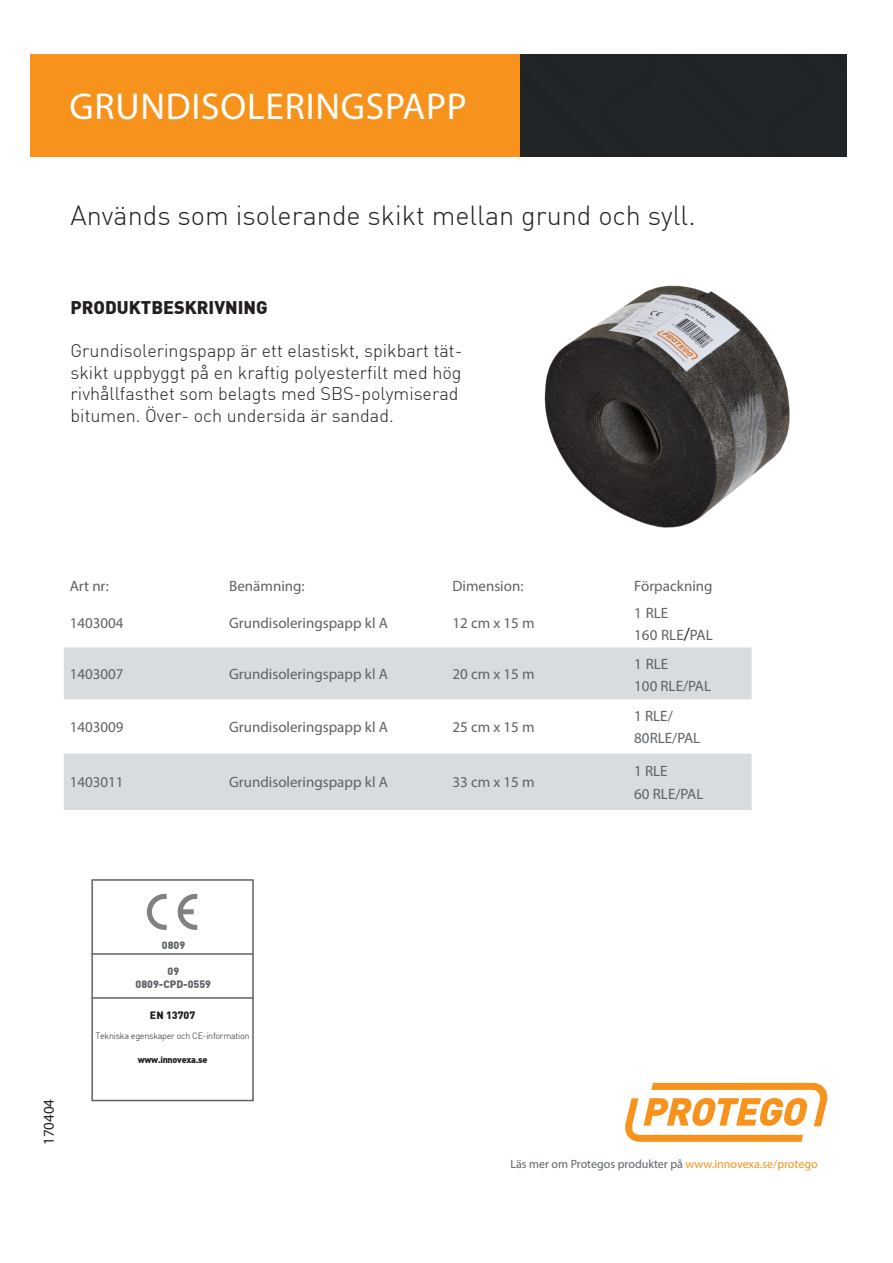
<style>
.page{position:relative;width:893px;height:1263px;background:#fff}
.page>*{position:absolute;margin:0;border:0;box-sizing:border-box;transform-origin:0 0}
.t1{font:37.5px "Myriad Pro";letter-spacing:.02em;color:#fff}
.t2{font:300 27px "DIN";color:#231f20}
.t3{font:300 18px/21.6px "DIN";color:#231f20}
.t4{font:900 18px "DIN";color:#231f20}
.t5{font:15px "Myriad Pro";color:#5d6266}
.Bröd{font:15px "Myriad Pro";color:#231f20}
.t6{font:12px "Myriad Pro";color:#5d6266}
.t7{font:900 10.5px "DIN";color:#5d6266}
.t8{font:900 10.5px "DIN";color:#231f20}
.t9{font:300 9px "DIN";letter-spacing:-.03em;color:#231f20}
.t10{font:900 9px "DIN";letter-spacing:-.03em;color:#231f20}
.s1{font-size:18px;color:#231f20}
.s2{color:#f7931d}
</style>
<div class="page">
<div style="left:520px;top:54px;width:326px;height:102px;background:#212528"></div>
<div style="left:31px;top:54px;width:489px;height:102px;background:#f7931d"></div>
<svg style="left:625px;top:1083px;width:202px;height:59px"></svg>
<svg style="left:64px;top:647px;width:688px;height:163px;fill:#d9dcde"></svg>
<img style="left:544px;top:285px;width:246px;height:243px">
<div style="left:91px;top:879px;width:163px;height:222px;border:2px solid #5d6266"></div>
<hr style="left:92px;top:953px;width:161px;height:2px;background:#5d6266">
<hr style="left:92px;top:997px;width:161px;height:2px;background:#5d6266">
<img style="left:147px;top:893px;width:51px;height:37px">
<p class="t1" style="left:69px;top:84px;width:399px">GRUNDISOLERINGSPAPP</p>
<p class="t2" style="left:71px;top:199px;width:626px">Används som isolerande skikt mellan grund och syll.</p>
<p class="t4" style="left:71px;top:295px;width:199px">PRODUKTBESKRIVNING</p>
<p class="t3" style="left:71px;top:339px;width:393px">Grundisoleringspapp är ett elastiskt, spikbart tät&shy;skikt uppbyggt på en kraftig polyesterfilt med hög rivhållfasthet som belagts med SBS-polymiserad bitumen. Över- och undersida är sandad.</p>
<p class="t5" style="left:70px;top:577px;width:41px">Art nr:</p>
<p class="t5" style="left:229px;top:577px;width:77px">Benämning:</p>
<p class="t5" style="left:452px;top:577px;width:72px">Dimension:</p>
<p class="t5" style="left:634px;top:577px;width:80px">Förpackning</p>
<p class="t5" style="left:70px;top:614px;width:55px">1403004</p>
<p class="t5" style="left:229px;top:614px;width:160px">Grundisoleringspapp kl A</p>
<p class="t5" style="left:452px;top:614px;width:84px">12 cm x 15 m</p>
<p class="t5" style="left:634px;top:603px;width:36px">1 RLE</p>
<p class="t5" style="left:634px;top:626px;width:80px">160 RLE<span class="s1">/</span>PAL</p>
<p class="t5" style="left:70px;top:665px;width:55px">1403007</p>
<p class="t5" style="left:229px;top:665px;width:160px">Grundisoleringspapp kl A</p>
<p class="t5" style="left:452px;top:665px;width:84px">20 cm x 15 m</p>
<p class="t5" style="left:70px;top:718px;width:55px">1403009</p>
<p class="t5" style="left:229px;top:718px;width:160px">Grundisoleringspapp kl A</p>
<p class="t5" style="left:452px;top:718px;width:84px">25 cm x 15 m</p>
<p class="t5" style="left:70px;top:773px;width:55px">1403011</p>
<p class="t5" style="left:229px;top:773px;width:160px">Grundisoleringspapp kl A</p>
<p class="t5" style="left:452px;top:773px;width:84px">33 cm x 15 m</p>
<p class="t5" style="left:634px;top:655px;width:36px">1 RLE</p>
<p class="t5" style="left:634px;top:677px;width:78px">100 RLE/PAL</p>
<p class="t5" style="left:634px;top:707px;width:40px">1 RLE/</p>
<p class="t5" style="left:634px;top:729px;width:68px">80RLE/PAL</p>
<p class="t5" style="left:634px;top:762px;width:35px">1 RLE</p>
<p class="t5" style="left:634px;top:784px;width:71px">60 RLE/PAL</p>
<p class="Bröd" style="left:39px;top:1145px;width:48px;rotate:-90deg">170404</p>
<p class="t7" style="left:162px;top:938px;width:25px">0809</p>
<p class="t7" style="left:167px;top:964px;width:13px">09</p>
<p class="t7" style="left:136px;top:977px;width:77px">0809-CPD-0559</p>
<p class="t8" style="left:150px;top:1008px;width:47px">EN 13707</p>
<p class="t9" style="left:96px;top:1030px;width:155px">Tekniska egenskaper och CE-information</p>
<p class="t10" style="left:138px;top:1053px;width:71px">www.innovexa.se</p>
<p class="t6" style="left:510px;top:1156px;width:309px">Läs mer om Protegos produkter på <span class="s2">www.innovexa.se/protego</span></p>
</div>
